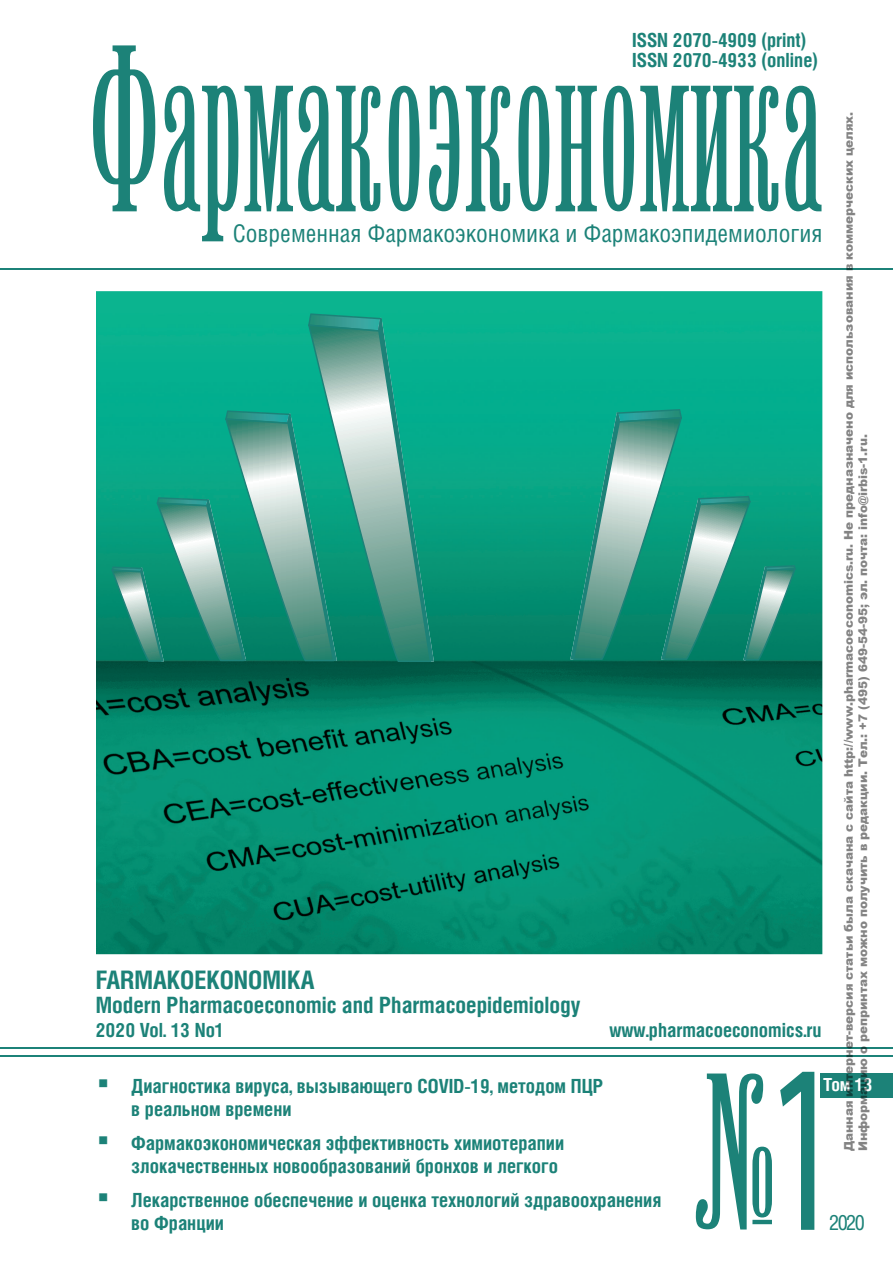
<style>
.page{position:relative;width:893px;height:1263px;background:#fff}
.page>*{position:absolute;margin:0;border:0;box-sizing:border-box;transform-origin:0 0}
.t1{font:700 25.5px "Helios Cond";color:#1c8278}
.t2{font:24.3px "Helios Cond";color:#1c8278}
.t3{font:700 22.5px "Helios Cond";color:#1c8278}
.t4{font:21px "Helios Cond";color:#1c8278}
.t5{font:700 19.5px/23.1px "Helios Cond";color:#1c8278}
.t6{font:700 18px "Helios Cond";color:#fff}
.t7{font:900 12px/14.4px "Arial";color:rgb(0 0 0/.49)}
</style>
<div class="page">
<svg style="left:780px;top:1072px;width:34px;height:158px"></svg>
<img style="left:96px;top:291px;width:726px;height:663px">
<svg style="left:111px;top:313px;width:323px;height:349px;background:#34a890"></svg>
<svg style="left:570px;top:409px;width:226px;height:251px;background:#35a48d"></svg>
<div style="left:821px;top:1073px;width:72px;height:25px;background:#1c8278"></div>
<hr style="left:0;top:1047px;width:893px;height:2px;background:#1c8278">
<hr style="left:0;top:1055px;width:893px;height:1px;background:#1c8278">
<svg style="left:696px;top:1073px;width:76px;height:156px"></svg>
<hr style="left:0;top:268px;width:893px;height:2px;background:#1c8278">
<svg style="left:93px;top:45px;width:62px;height:166px"></svg>
<svg style="left:164px;top:86px;width:74px;height:155px"></svg>
<svg style="left:244px;top:86px;width:136px;height:125px"></svg>
<svg style="left:389px;top:86px;width:31px;height:125px"></svg>
<svg style="left:429px;top:86px;width:30px;height:125px"></svg>
<svg style="left:466px;top:86px;width:44px;height:125px"></svg>
<svg style="left:518px;top:86px;width:31px;height:125px"></svg>
<svg style="left:556px;top:86px;width:41px;height:125px"></svg>
<svg style="left:603px;top:86px;width:31px;height:125px"></svg>
<svg style="left:640px;top:86px;width:138px;height:125px"></svg>
<svg style="left:785px;top:86px;width:36px;height:125px"></svg>
<p class="t5" style="left:632px;top:30px;width:187px;line-height:19.5px">ISSN 2070-4909 (print)<br>ISSN 2070-4933 (online)</p>
<p class="t7" style="left:841px;top:1151px;width:1041px;rotate:-90deg">Данная интернет-версия статьи была скачана с сайта http://www.pharmacoeconomics.ru. Не предназначено для использования в коммерческих целях.<br>Информацию о репринтах можно получить в редакции. Тел.: +7 (495) 649-54-95; эл. почта: info@irbis-1.ru.</p>
<p class="t2" style="left:233px;top:218px;width:591px">Современная Фармакоэкономика и Фармакоэпидемиология</p>
<h1 class="t1" style="left:96px;top:964px;width:220px">FARMAKOEKONOMIKA</h1>
<p class="t3" style="left:96px;top:991px;width:486px">Modern Pharmacoeconomic and Pharmacoepidemiology</p>
<p class="t5" style="left:96px;top:1018px;width:130px">2020 Vol. 13 No1</p>
<p class="t5" style="left:609px;top:1018px;width:214px">www.pharmacoeconomics.ru</p>
<p class="t6" style="left:823px;top:1074px;width:51px">Том 13</p>
<p class="t5" style="left:131px;top:1074px;width:474px">Диагностика вируса, вызывающего COVID-19, методом ПЦР в реальном времени</p>
<p class="t5" style="left:131px;top:1131px;width:434px">Фармакоэкономическая эффективность химиотерапии злокачественных новообразований бронхов и легкого</p>
<p class="t5" style="left:131px;top:1188px;width:532px">Лекарственное обеспечение и оценка технологий здравоохранения во Франции</p>
<p class="t4" style="left:829px;top:1209px;width:37px">2020</p>
</div>
